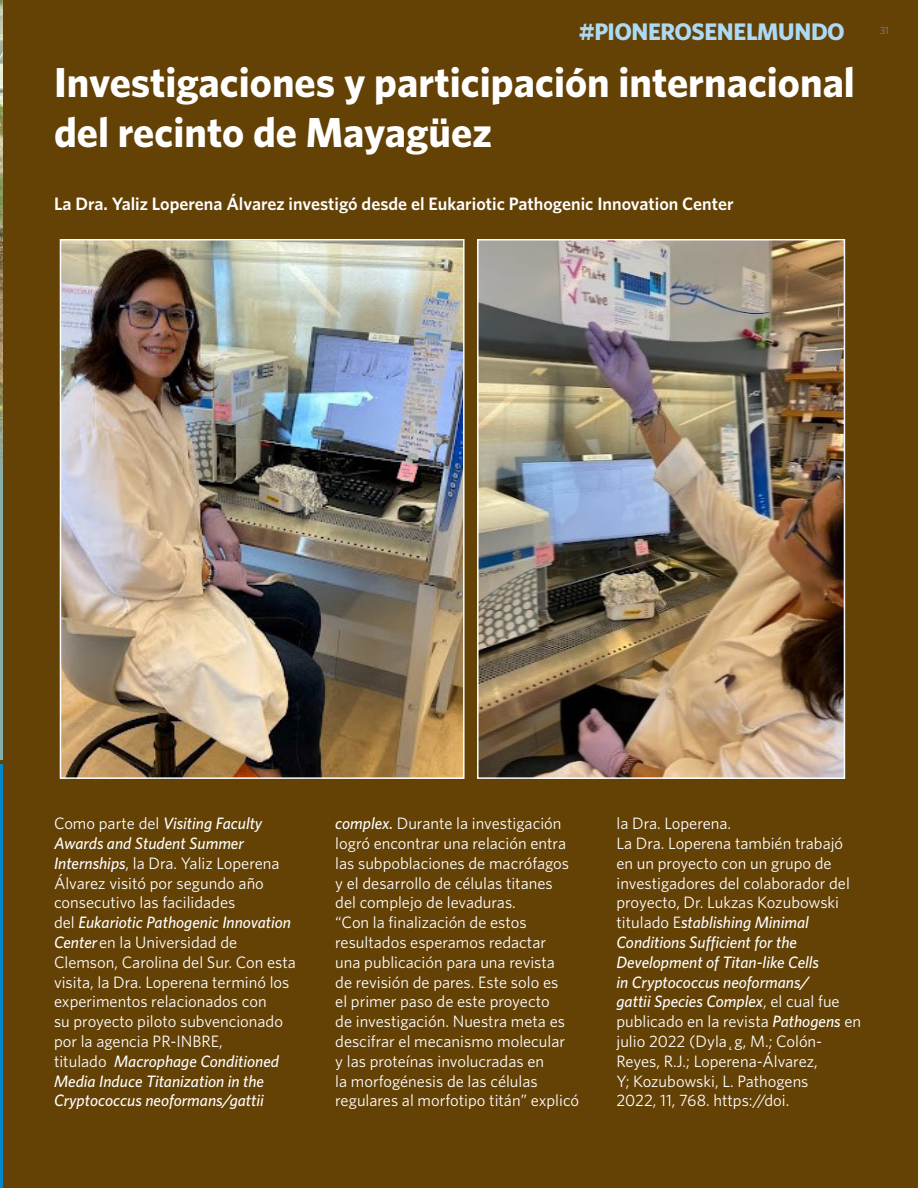
<style>
.page{position:relative;width:918px;height:1188px;background:#644105}
.page>*{position:absolute;margin:0;border:0;box-sizing:border-box;transform-origin:0 0}
.t1{font:700 42px/50.4px "Whitney";color:#fff}
.t2{font:700 24px "Whitney";letter-spacing:-.02em;color:#acdaf5}
.t3{font:600 18px "Whitney";color:#fff}
.t4{font:16.5px/19.8px "Whitney";color:#fff}
.t5{font:10.5px "Whitney";color:#808285}
.s1{font-weight:500;font-style:italic}
</style>
<div class="page">
<img style="left:63px;top:242px;width:399px;height:534px">
<div style="left:60px;top:239px;width:405px;height:540px;border:2px solid #fff"></div>
<img style="left:480px;top:242px;width:362px;height:534px">
<div style="left:477px;top:239px;width:368px;height:540px;border:2px solid #fff"></div>
<hr style="left:0;top:0;width:2px;height:760px;background:#86b0ae">
<img style="left:0;top:0;width:2px;height:469px">
<hr style="left:0;top:764px;width:2px;height:424px;background:#0088cb">
<h2 class="t2" style="left:579px;top:17px;width:268px">#PIONEROSENELMUNDO</h2>
<p class="t5" style="left:880px;top:24px;width:10px">31</p>
<h1 class="t1" style="left:54px;top:56px;width:802px">Investigaciones y participación internacional del recinto de Mayagüez</h1>
<p class="t3" style="left:54px;top:193px;width:681px">La Dra. Yaliz Loperena Álvarez investigó desde el Eukariotic Pathogenic Innovation Center</p>
<p class="t4" style="left:54px;top:813px;width:243px">Como parte del <span class="s1">Visiting Faculty<br>Awards and Student Summer<br>Internships</span>, la Dra. Yaliz Loperena<br>Álvarez visitó por segundo año consecutivo las facilidades<br>del <span class="s1">Eukariotic Pathogenic Innovation<br>Center</span> en la Universidad de<br>Clemson, Carolina del Sur. Con esta visita, la Dra. Loperena terminó los experimentos relacionados con<br>su proyecto piloto subvencionado por la agencia PR-INBRE,<br>titulado <span class="s1">Macrophage Conditioned<br>Media Induce Titanization in the<br>Cryptococcus neoformans/gattii</span></p>
<p class="t4" style="left:335px;top:813px;width:245px"><span class="s1">complex.</span> Durante la investigación logró encontrar una relación entra las subpoblaciones de macrófagos y el desarrollo de células titanes<br>del complejo de levaduras.<br>“Con la finalización de estos resultados esperamos redactar<br>una publicación para una revista<br>de revisión de pares. Este solo es<br>el primer paso de este proyecto<br>de investigación. Nuestra meta es descifrar el mecanismo molecular<br>y las proteínas involucradas en<br>la morfogénesis de las células regulares al morfotipo titán” explicó</p>
<p class="t4" style="left:616px;top:813px;width:246px">la Dra. Loperena.<br>La Dra. Loperena también trabajó en un proyecto con un grupo de investigadores del colaborador del proyecto, Dr. Lukzas Kozubowski titulado E<span class="s1">stablishing Minimal<br>Conditions Sufficient for the<br>Development of Titan-like Cells<br>in Cryptococcus neoformans/<br>gattii Species Complex</span>, el cual fue publicado en la revista <span class="s1">Pathogens</span> en julio 2022 (Dyla˛g, M.; Colón-<br>Reyes, R.J.; Loperena-Álvarez,<br>Y; Kozubowski, L. Pathogens<br>2022, 11, 768. https://doi.</p>
</div>
